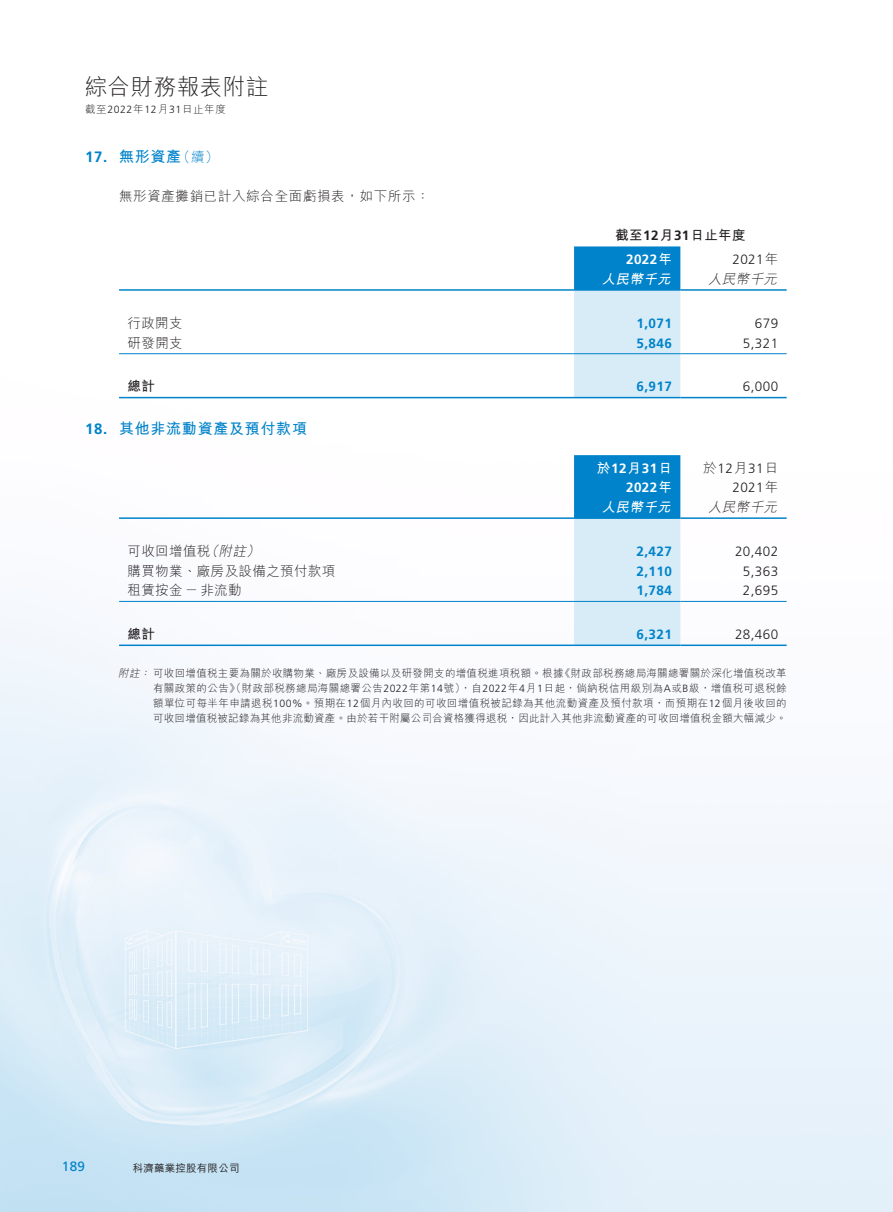
<style>
.page{position:relative;width:893px;height:1212px;background:#fff}
.page>*{position:absolute;margin:0;border:0;box-sizing:border-box;transform-origin:0 0}
.t1{font:300 22.5px "M Hei HK";letter-spacing:.02em;color:#231f20}
.t2{font:700 15px "M Hei HK";letter-spacing:.05em;color:#0083ca}
.t3{font:700 15px "Frutiger LT Std";color:#0083ca}
.t4{font:300 13.5px "Frutiger LT Std";letter-spacing:.03em;color:#231f20}
.t5{font:300 13.5px "M Hei HK";letter-spacing:.03em;color:#231f20}
.t6{font:700 13.5px "Frutiger LT Std";letter-spacing:.03em;color:#0083ca}
.t7{font:300 13.5px "M Hei HK";letter-spacing:.05em;color:#231f20}
.t8{font:700 13.5px "Frutiger LT Std";letter-spacing:.03em;color:#fff}
.t9{font:700 13.5px "M Hei HK";letter-spacing:.03em;color:#231f20}
.t10{font:italic 300 13.5px "M Hei HK";color:#231f20}
.t11{font:italic 700 13.5px "M Hei HK";color:#fff}
.t12{font:13.5px "Frutiger LT Std";color:#0083ca}
.t13{font:300 13.5px "M Hei HK";color:#0083ca}
.t14{font:300 10.5px/15px "M Hei HK";letter-spacing:.03em;color:#231f20;text-align:justify}
.t15{font:500 10.5px "M Hei HK";letter-spacing:.02em;color:#231f20}
.t16{font:italic 300 10.5px "M Hei HK";color:#231f20}
.s1{font-family:"Frutiger LT Std"}
.s2{font-family:"M Hei HK"}
.s3{font-style:italic}
</style>
<div class="page">
<img style="left:0;top:246px;width:893px;height:966px">
<svg style="left:574px;top:246px;width:106px;height:151px;background:#99cde9"></svg>
<hr style="left:119px;top:289px;width:455px;height:2px;background:#0083ca">
<hr style="left:574px;top:289px;width:106px;height:2px;background:#0083ca">
<hr style="left:680px;top:289px;width:107px;height:2px;background:#0083ca">
<hr style="left:119px;top:353px;width:455px;height:1px;background:#0083ca">
<hr style="left:574px;top:353px;width:106px;height:1px;background:#0083ca">
<hr style="left:680px;top:353px;width:107px;height:1px;background:#0083ca">
<hr style="left:119px;top:397px;width:455px;height:1px;background:#0083ca">
<hr style="left:574px;top:397px;width:106px;height:1px;background:#0083ca">
<hr style="left:680px;top:397px;width:107px;height:1px;background:#0083ca">
<svg style="left:574px;top:455px;width:106px;height:189px;background:#90c9e8"></svg>
<hr style="left:119px;top:517px;width:455px;height:2px;background:#0083ca">
<hr style="left:574px;top:517px;width:106px;height:2px;background:#0083ca">
<hr style="left:680px;top:517px;width:107px;height:2px;background:#0083ca">
<hr style="left:119px;top:601px;width:455px;height:1px;background:#0083ca">
<hr style="left:574px;top:601px;width:106px;height:1px;background:#0083ca">
<hr style="left:680px;top:601px;width:107px;height:1px;background:#0083ca">
<hr style="left:119px;top:644px;width:455px;height:2px;background:#0083ca">
<hr style="left:574px;top:644px;width:106px;height:2px;background:#0083ca">
<hr style="left:680px;top:644px;width:107px;height:2px;background:#0083ca">
<h1 class="t1" style="left:85px;top:75px;width:185px">綜合財務報表附註</h1>
<p class="t14" style="left:85px;top:102px;width:142px">截至<span class="s1">2022</span>年<span class="s1">12</span>月<span class="s1">31</span>日止年度</p>
<p class="t13" style="left:177px;top:150px;width:43px">（續(</p>
<h2 class="t2" style="left:119px;top:146px;width:64px">無形資產</h2>
<h2 class="t3" style="left:85px;top:148px;width:24px">17.</h2>
<h2 class="t3" style="left:85px;top:420px;width:24px">18.</h2>
<p class="t7" style="left:119px;top:189px;width:312px">無形資產攤銷已計入綜合全面虧損表，如下所示：</p>
<p class="t9" style="left:615px;top:225px;width:132px">截至<span class="s1">12</span>月<span class="s1">31</span>日止年度</p>
<p class="t4" style="left:732px;top:252px;width:47px">2021<span class="s2">年</span></p>
<p class="t8" style="left:626px;top:252px;width:47px">2022<span class="s2">年</span></p>
<p class="t11" style="left:602px;top:269px;width:74px">人民幣千元</p>
<p class="t10" style="left:708px;top:272px;width:73px">人民幣千元</p>
<p class="t5" style="left:128px;top:316px;width:57px">行政開支</p>
<p class="t6" style="left:637px;top:315px;width:37px">1,071</p>
<p class="t4" style="left:755px;top:316px;width:25px">679</p>
<p class="t5" style="left:128px;top:336px;width:57px">研發開支</p>
<p class="t6" style="left:637px;top:335px;width:37px">5,846</p>
<p class="t4" style="left:743px;top:335px;width:37px">5,321</p>
<p class="t9" style="left:128px;top:377px;width:29px">總計</p>
<h2 class="t2" style="left:119px;top:417px;width:189px">其他非流動資產及預付款項</h2>
<p class="t6" style="left:637px;top:379px;width:37px">6,917</p>
<p class="t4" style="left:743px;top:379px;width:37px">6,000</p>
<p class="t8" style="left:597px;top:460px;width:76px"><span class="s2">於</span>12<span class="s2">月</span>31<span class="s2">日</span></p>
<p class="t4" style="left:703px;top:461px;width:76px"><span class="s2">於</span>12<span class="s2">月</span>31<span class="s2">日</span></p>
<p class="t8" style="left:626px;top:480px;width:47px">2022<span class="s2">年</span></p>
<p class="t4" style="left:732px;top:480px;width:47px">2021<span class="s2">年</span></p>
<p class="t11" style="left:602px;top:497px;width:74px">人民幣千元</p>
<p class="t10" style="left:708px;top:500px;width:73px">人民幣千元</p>
<p class="t10" style="left:205px;top:544px;width:18px">（</p>
<p class="t10" style="left:246px;top:544px;width:18px">(</p>
<p class="t10" style="left:219px;top:544px;width:32px">附註</p>
<p class="t5" style="left:128px;top:544px;width:84px">可收回增值稅</p>
<p class="t6" style="left:637px;top:543px;width:37px">2,427</p>
<p class="t4" style="left:735px;top:544px;width:45px">20,402</p>
<p class="t5" style="left:128px;top:564px;width:209px">購買物業、廠房及設備之預付款項</p>
<p class="t6" style="left:637px;top:563px;width:37px">2,110</p>
<p class="t4" style="left:743px;top:563px;width:37px">5,363</p>
<p class="t5" style="left:128px;top:583px;width:116px">租賃按金－非流動</p>
<p class="t6" style="left:637px;top:582px;width:37px">1,784</p>
<p class="t4" style="left:743px;top:583px;width:37px">2,695</p>
<p class="t9" style="left:128px;top:624px;width:29px">總計</p>
<p class="t6" style="left:637px;top:626px;width:37px">6,321</p>
<p class="t4" style="left:735px;top:627px;width:45px">28,460</p>
<p class="t14" style="left:560px;top:666px;width:228px">《財政部稅務總局海關總署關於深化增值稅改革</p>
<p class="t16" style="left:118px;top:668px;width:25px">附註</p>
<p class="t14" style="left:140px;top:666px;width:425px"><span class="s3">：</span>可收回增值稅主要為關於收購物業、廠房及設備以及研發開支的增值稅進項稅額。根據</p>
<p class="t14" style="left:153px;top:681px;width:635px">有關政策的公告》（財政部稅務總局海關總署公告<span class="s1">2022</span>年第<span class="s1">14</span>號，）自<span class="s1">2022</span>年<span class="s1">4</span>月<span class="s1">1</span>日起，倘納稅信用級別為<span class="s1">A</span>或<span class="s1">B</span>級，增值稅可退稅餘額單位可每半年申請退稅<span class="s1">100%</span>。預期在<span class="s1">12</span>個月內收回的可收回增值稅被記錄為其他流動資產及預付款項，而預期在<span class="s1">12</span>個月後收回的可收回增值稅被記錄為其他非流動資產。由於若干附屬公司合資格獲得退稅，因此計入其他非流動資產的可收回增值稅金額大幅減少。</p>
<p class="t12" style="left:62px;top:1159px;width:25px">189</p>
<p class="t15" style="left:133px;top:1160px;width:108px">科濟藥業控股有限公司</p>
</div>
